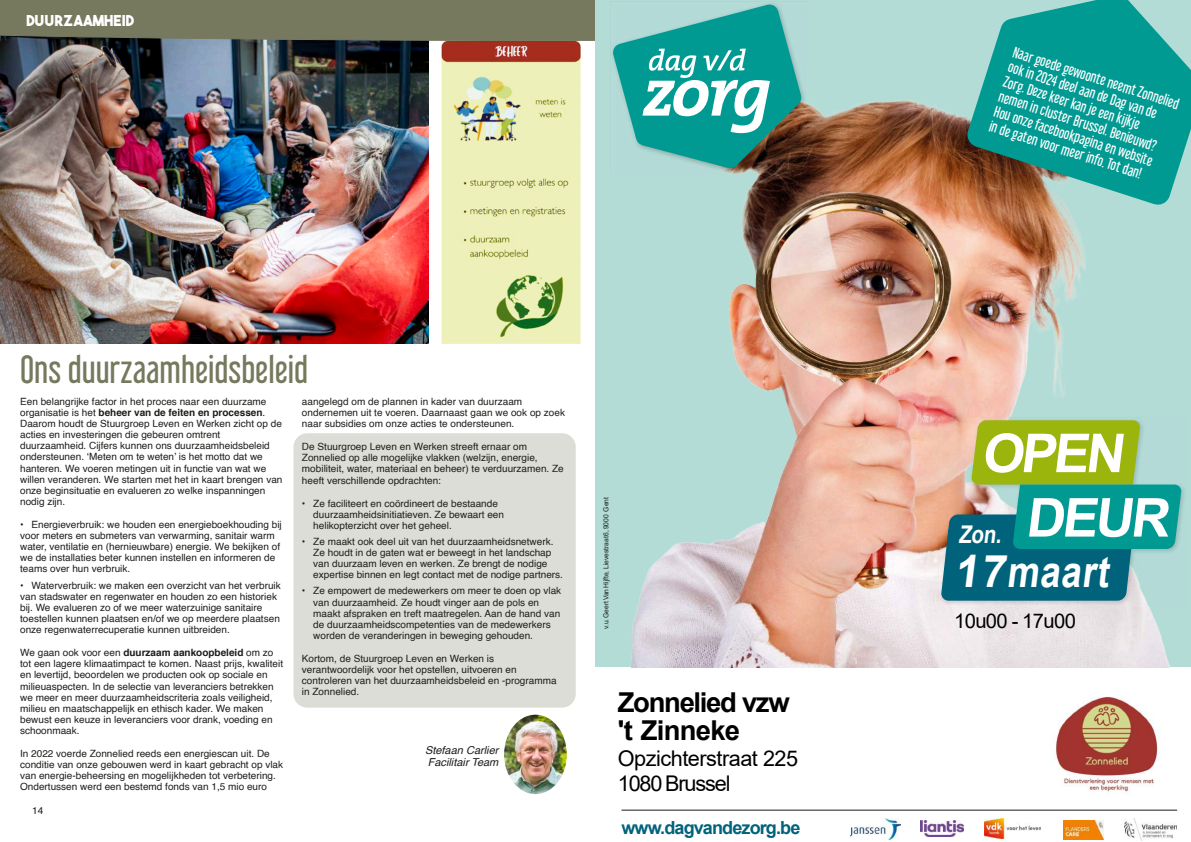
<style>
.page{position:relative;width:1191px;height:842px;background:#fff}
.page>*{position:absolute;margin:0;border:0;box-sizing:border-box;transform-origin:0 0}
.t1{font:700 53.7px/64.4px "Arial";color:#fff}
.t2{font:700 43px "Arial";color:#fff;scale:.84 1}
.t3{font:35px "Libel Suit Rg";color:#76795e}
.t4{font:700 27.4px/28.1px "Arial";letter-spacing:-.045em;color:#000}
.t5{font:700 24.4px "Arial";color:#fff;scale:.84 1}
.t6{font:21.6px/24.5px "Arial";letter-spacing:-.02em;color:#000}
.t7{font:20.2px "Arial";letter-spacing:-.03em;color:#000}
.t8{font:700 18px "Arial";letter-spacing:-.05em;color:#00637b}
.t9{font:15px "The Bold Font";color:#fff}
.t10{font:14px/15.6px "Libel Suit Rg";color:#fff}
.t11{font:italic 11px/12.2px "Helvetica";color:#1d1d1b}
.t12{font:10px/11.1px "Helvetica";color:#1d1d1b}
.t13{font:7px "Arial";letter-spacing:-.01em;color:#1d1d1b;scale:.96 1}
.s1{font-weight:700}
.s2{font-size:44.9px}
</style>
<div class="page">
<img style="left:441px;top:41px;width:139px;height:303px">
<img style="left:0;top:41px;width:429px;height:302px">
<div style="left:0;top:0;width:595px;height:41px;background:#76795e"></div>
<div style="left:293px;top:433px;width:283px;height:275px;background:#ddddd7;border-radius:14px"></div>
<img style="left:504px;top:715px;width:63px;height:79px;border-radius:50%">
<img style="left:595px;top:23px;width:596px;height:644px">
<svg style="left:600px;top:0;width:212px;height:184px;background:#5fafa8"></svg>
<img style="left:850px;top:818px;width:50px;height:21px">
<img style="left:1063px;top:820px;width:40px;height:19px">
<img style="left:1124px;top:818px;width:52px;height:22px">
<img style="left:920px;top:820px;width:43px;height:17px">
<img style="left:984px;top:819px;width:56px;height:20px">
<hr style="left:621px;top:810px;width:556px;height:1px;background:#1d1d1b">
<img style="left:939px;top:418px;width:247px;height:188px">
<svg style="left:941px;top:420px;width:240px;height:181px;background:#599d78"></svg>
<img style="left:1054px;top:697px;width:105px;height:95px">
<svg style="left:949px;top:0;width:242px;height:223px;background:#41a196"></svg>
<h3 class="t9" style="left:27px;top:15px;width:109px">DUURZAAMHEID</h3>
<h3 class="t3" style="left:20px;top:355px;width:289px">Ons duurzaamheidsbeleid</h3>
<p class="t12" style="left:20px;top:396px;width:264px">Een belangrijke factor in het proces naar een duurzame organisatie is het <span class="s1">beheer van de feiten en processen</span>.<br>Daarom houdt de Stuurgroep Leven en Werken zicht op de acties en investeringen die gebeuren omtrent duurzaamheid. Cijfers kunnen ons duurzaamheidsbeleid ondersteunen. ‘Meten om te weten’ is het motto dat we hanteren. We voeren metingen uit in functie van wat we willen veranderen. We starten met het in kaart brengen van onze beginsituatie en evalueren zo welke inspanningen nodig zijn.</p>
<p class="t12" style="left:20px;top:520px;width:263px">• Energieverbruik: we houden een energieboekhouding bij voor meters en submeters van verwarming, sanitair warm water, ventilatie en (hernieuwbare) energie. We bekijken of we de installaties beter kunnen instellen en informeren de teams over hun verbruik.</p>
<p class="t12" style="left:20px;top:580px;width:262px">• Waterverbruik: we maken een overzicht van het verbruik van stadswater en regenwater en houden zo een historiek bij. We evalueren zo of we meer waterzuinige sanitaire toestellen kunnen plaatsen en/of we op meerdere plaatsen onze regenwaterrecuperatie kunnen uitbreiden.</p>
<p class="t12" style="left:20px;top:648px;width:264px">We gaan ook voor een <span class="s1">duurzaam aankoopbeleid</span> om zo tot een lagere klimaatimpact te komen. Naast prijs, kwaliteit en levertijd, beoordelen we producten ook op sociale en milieuaspecten. In de selectie van leveranciers betrekken we meer en meer duurzaamheidscriteria zoals veiligheid, milieu en maatschappelijk en ethisch kader. We maken bewust een keuze in leveranciers voor drank, voeding en schoonmaak.</p>
<p class="t12" style="left:20px;top:749px;width:264px">In 2022 voerde Zonnelied reeds een energiescan uit. De conditie van onze gebouwen werd in kaart gebracht op vlak van energie-beheersing en mogelijkheden tot verbetering.<br>Ondertussen werd een bestemd fonds van 1,5 mio euro</p>
<p class="t12" style="left:32px;top:805px;width:13px">14</p>
<p class="t12" style="left:302px;top:396px;width:264px">aangelegd om de plannen in kader van duurzaam ondernemen uit te voeren. Daarnaast gaan we ook op zoek naar subsidies om onze acties te ondersteunen.</p>
<p class="t12" style="left:302px;top:442px;width:263px">De Stuurgroep Leven en Werken streeft ernaar om Zonnelied op alle mogelijke vlakken (welzijn, energie, mobiliteit, water, materiaal en beheer) te verduurzamen. Ze heeft verschillende opdrachten:</p>
<p class="t12" style="left:313px;top:498px;width:192px;text-indent:-11px">• Ze faciliteert en coördineert de bestaande duurzaamheidsinitiatieven. Ze bewaart een helikopterzicht over het geheel.</p>
<p class="t12" style="left:313px;top:537px;width:251px;text-indent:-11px">• Ze maakt ook deel uit van het duurzaamheidsnetwerk.<br>Ze houdt in de gaten wat er beweegt in het landschap van duurzaam leven en werken. Ze brengt de nodige expertise binnen en legt contact met de nodige partners.</p>
<p class="t12" style="left:313px;top:586px;width:249px;text-indent:-11px">• Ze empowert de medewerkers om meer te doen op vlak van duurzaamheid. Ze houdt vinger aan de pols en maakt afspraken en treft maatregelen. Aan de hand van de duurzaamheidscompetenties van de medewerkers worden de veranderingen in beweging gehouden.</p>
<p class="t12" style="left:302px;top:654px;width:256px">Kortom, de Stuurgroep Leven en Werken is verantwoordelijk voor het opstellen, uitvoeren en controleren van het duurzaamheidsbeleid en -programma in Zonnelied.</p>
<p class="t11" style="left:425px;top:744px;width:75px">Stefaan Carlier<br>Facilitair Team</p>
<p class="t13" style="left:603px;top:629px;width:139px;rotate:-90deg">v.u. Geert Van Hĳfte, Lievestraat 6, 9000 Gent</p>
<h3 class="t4" style="left:618px;top:690px;width:173px">Zonnelied vzw 't Zinneke</h3>
<h3 class="t6" style="left:618px;top:748px;width:182px">Opzichterstraat 225<br>1080 Brussel</h3>
<h3 class="t8" style="left:621px;top:821px;width:180px">www.dagvandezorg.be</h3>
<h3 class="t10" style="left:1015px;top:45px;width:175px;rotate:18deg">Naar goede gewoonte neemt Zonnelied ook in 2024 deel aan de Dag van de Zorg. Deze keer kan je een kĳkje nemen in cluster Brussel. Benieuwd?<br>Hou onze facebookpagina en website in de gaten voor meer info. Tot dan!</h3>
<h1 class="t1" style="left:1025px;top:426px;width:145px;text-indent:-44px">OPEN<br>DEUR</h1>
<h3 class="t5" style="left:958px;top:525px;width:55px">Zon.</h3>
<h2 class="t2" style="left:954px;top:556px;width:191px"><span class="s2">17</span>maart</h2>
<h3 class="t7" style="left:954px;top:613px;width:123px">10u00 - 17u00</h3>
</div>
